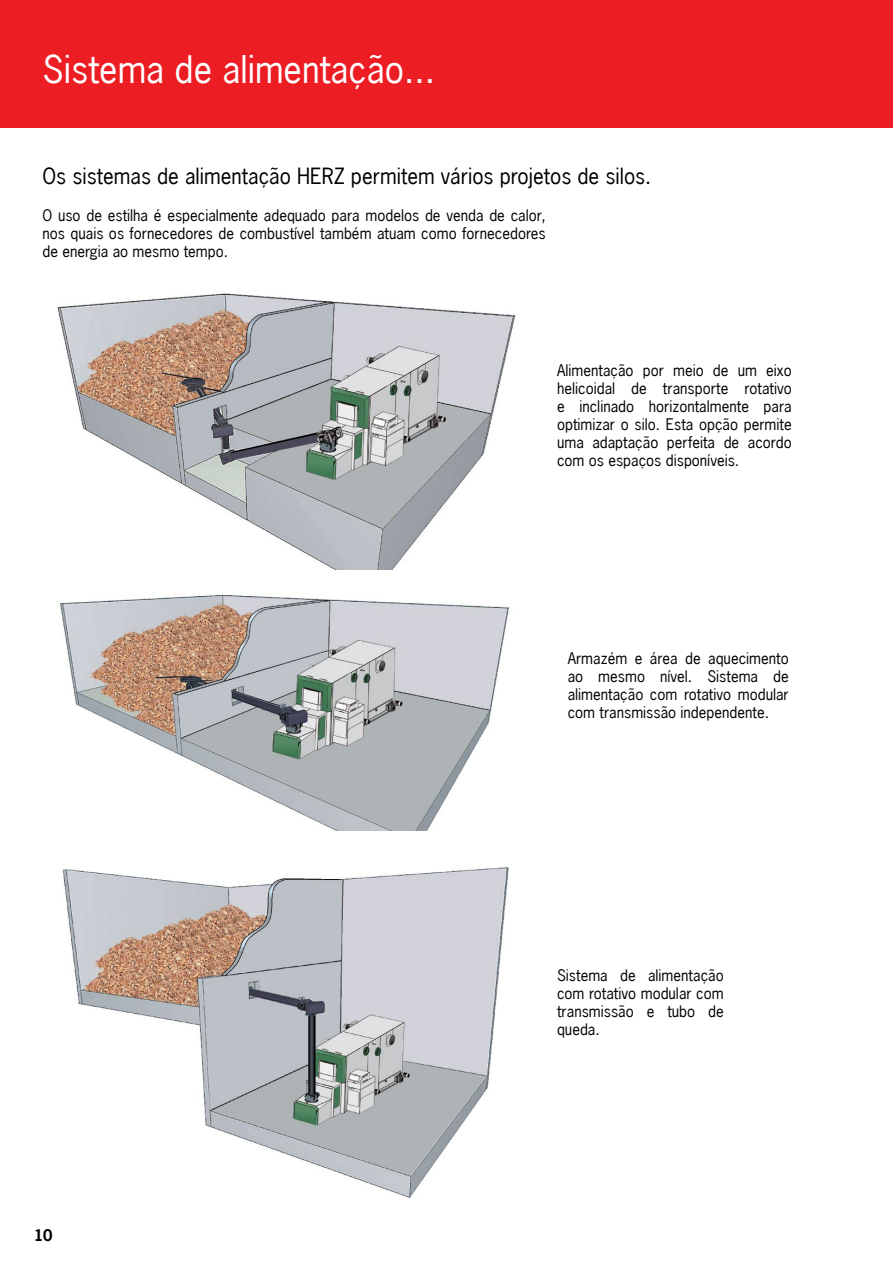
<style>
.page{position:relative;width:893px;height:1263px;background:#fff}
.page>*{position:absolute;margin:0;border:0;box-sizing:border-box;transform-origin:0 0}
.t1{font:36px "News Gothic LT";color:#fff}
.t2{font:21px "News Gothic LT";color:#000}
.t3{font:15px/18px "News Gothic LT";color:#000;text-align:justify}
.t4{font:700 15px "News Gothic LT";color:#000}
</style>
<div class="page">
<div style="left:0;top:0;width:893px;height:128px;background:#ed1d24"></div>
<img style="left:57px;top:293px;width:459px;height:277px">
<img style="left:60px;top:595px;width:449px;height:236px">
<img style="left:62px;top:867px;width:447px;height:331px">
<h1 class="t1" style="left:43px;top:47px;width:394px">Sistema de alimentação...</h1>
<h2 class="t2" style="left:43px;top:162px;width:610px">Os sistemas de alimentação HERZ permitem vários projetos de silos.</h2>
<p class="t3" style="left:43px;top:207px;width:505px">O uso de estilha é especialmente adequado para modelos de venda de calor, nos quais os fornecedores de combustível também atuam como fornecedores de energia ao mesmo tempo.</p>
<p class="t3" style="left:557px;top:361px;width:236px">Alimentação por meio de um eixo helicoidal de transporte rotativo e inclinado horizontalmente para optimizar o silo. Esta opção permite uma adaptação perfeita de acordo com os espaços disponíveis.</p>
<p class="t3" style="left:568px;top:649px;width:223px">Armazém e área de aquecimento ao mesmo nível. Sistema de alimentação com rotativo modular com transmissão independente.</p>
<p class="t4" style="left:34px;top:1225px;width:20px">10</p>
<p class="t3" style="left:557px;top:966px;width:168px">Sistema de alimentação com rotativo modular com transmissão e tubo de queda.</p>
</div>
